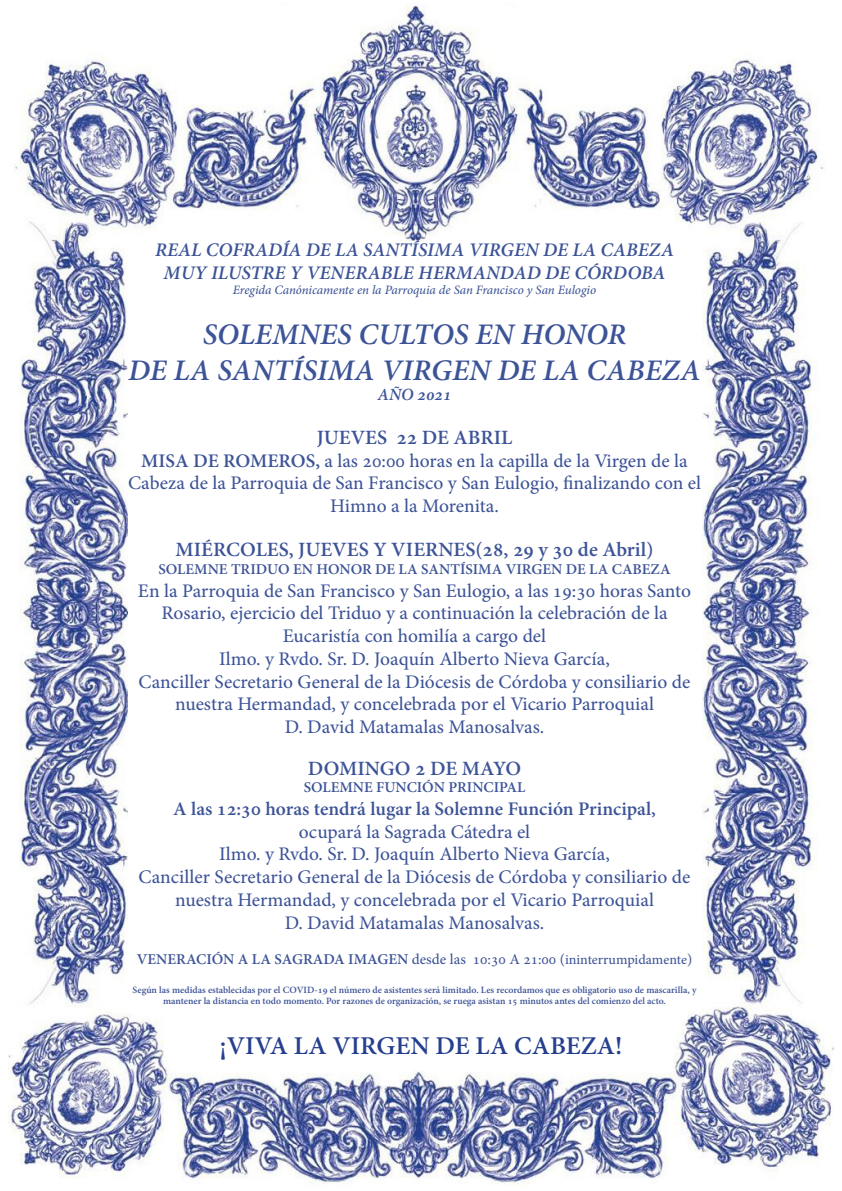
<style>
.page{position:relative;width:842px;height:1191px;background:#fff}
.page>*{position:absolute;margin:0;border:0;box-sizing:border-box;transform-origin:0 0}
.t1{font:italic 700 29.4px "Adobe Hebrew";color:#3c5397}
.t2{font:700 25.2px "Adobe Hebrew";color:#253f8e}
.t3{font:700 20px "Adobe Hebrew";color:#3c5397}
.t4{font:18.9px/22.7px "Adobe Hebrew";color:#3c5397;text-align:center}
.t5{font:italic 700 18.9px "Adobe Hebrew";color:#3c5397}
.t6{font:700 18.9px "Adobe Hebrew";color:#3c5397}
.t7{font:italic 700 16.8px "Adobe Hebrew";color:#3c5397}
.t8{font:700 14.7px "Adobe Hebrew";color:#3c5397}
.t9{font:italic 12.6px "Adobe Hebrew";letter-spacing:-.005em;color:#3c5397}
.t10{font:700 9.5px/11.4px "Adobe Hebrew";color:#3c5397;text-align:center}
.s1{font-weight:700}
.s2{font-weight:400}
.s3{font-weight:400;font-size:13.7px}
</style>
<div class="page">
<img style="left:8px;top:5px;width:826px;height:1179px">
<div style="left:128px;top:242px;width:573px;height:769px;background:#fff"></div>
<div style="left:169px;top:1020px;width:504px;height:49px;background:#fff"></div>
<p class="t5" style="left:155px;top:238px;width:520px">REAL COFRADÍA DE LA SANTÍSIMA VIRGEN DE LA CABEZA</p>
<p class="t5" style="left:164px;top:261px;width:503px">MUY ILUSTRE Y VENERABLE HERMANDAD DE CÓRDOBA</p>
<p class="t9" style="left:233px;top:282px;width:365px">Eregida Canónicamente en la Parroquia de San Francisco y San Eulogio</p>
<p class="t1" style="left:203px;top:317px;width:425px">SOLEMNES CULTOS EN HONOR</p>
<p class="t1" style="left:128px;top:352px;width:574px">DE LA SANTÍSIMA VIRGEN DE LA CABEZA</p>
<p class="t7" style="left:377px;top:384px;width:76px">AÑO 2021</p>
<p class="t3" style="left:317px;top:425px;width:197px">JUEVES 22 DE ABRIL</p>
<p class="t4" style="left:128px;top:449px;width:574px"><span class="s1">MISA DE ROMEROS,</span> a las 20:00 horas en la capilla de la Virgen de la<br>Cabeza de la Parroquia de San Francisco y San Eulogio, finalizando con el<br>Himno a la Morenita.</p>
<p class="t3" style="left:176px;top:538px;width:479px">MIÉRCOLES, JUEVES Y VIERNES(28, 29 y 30 de Abril)</p>
<p class="t8" style="left:158px;top:560px;width:514px">SOLEMNE TRIDUO EN HONOR DE LA SANTÍSIMA VIRGEN DE LA CABEZA</p>
<p class="t4" style="left:138px;top:579px;width:555px">En la Parroquia de San Francisco y San Eulogio, a las 19:30 horas Santo<br>Rosario, ejercicio del Triduo y a continuación la celebración de la</p>
<p class="t4" style="left:139px;top:625px;width:553px">Eucaristía con homilía a cargo del<br>Ilmo. y Rvdo. Sr. D. Joaquín Alberto Nieva García,<br>Canciller Secretario General de la Diócesis de Córdoba y consiliario de nuestra Hermandad, y concelebrada por el Vicario Parroquial</p>
<p class="t4" style="left:285px;top:715px;width:261px">D. David Matamalas Manosalvas.</p>
<p class="t3" style="left:308px;top:756px;width:215px">DOMINGO 2 DE MAYO</p>
<p class="t8" style="left:304px;top:778px;width:223px">SOLEMNE FUNCIÓN PRINCIPAL</p>
<p class="t6" style="left:173px;top:797px;width:484px">A las 12:30 horas tendrá lugar la Solemne Función Principal,</p>
<p class="t4" style="left:299px;top:820px;width:233px">ocupará la Sagrada Cátedra el</p>
<p class="t4" style="left:139px;top:843px;width:553px">Ilmo. y Rvdo. Sr. D. Joaquín Alberto Nieva García,<br>Canciller Secretario General de la Diócesis de Córdoba y consiliario de nuestra Hermandad, y concelebrada por el Vicario Parroquial</p>
<p class="t4" style="left:285px;top:911px;width:261px">D. David Matamalas Manosalvas.</p>
<p class="t8" style="left:137px;top:950px;width:557px">VENERACIÓN A LA SAGRADA IMAGEN <span class="s2">desde las 10:30 A 21:00 (</span><span class="s3">ininterrumpidamente</span><span class="s2">)</span></p>
<p class="t10" style="left:133px;top:984px;width:565px">Según las medidas establecidas por el COVID-19 el número de asistentes será limitado. Les recordamos que es obligatorio uso de mascarilla, y mantener la distancia en todo momento. Por razones de organización, se ruega asistan 15 minutos antes del comienzo del acto.</p>
<p class="t2" style="left:220px;top:1030px;width:404px">¡VIVA LA VIRGEN DE LA CABEZA!</p>
</div>
